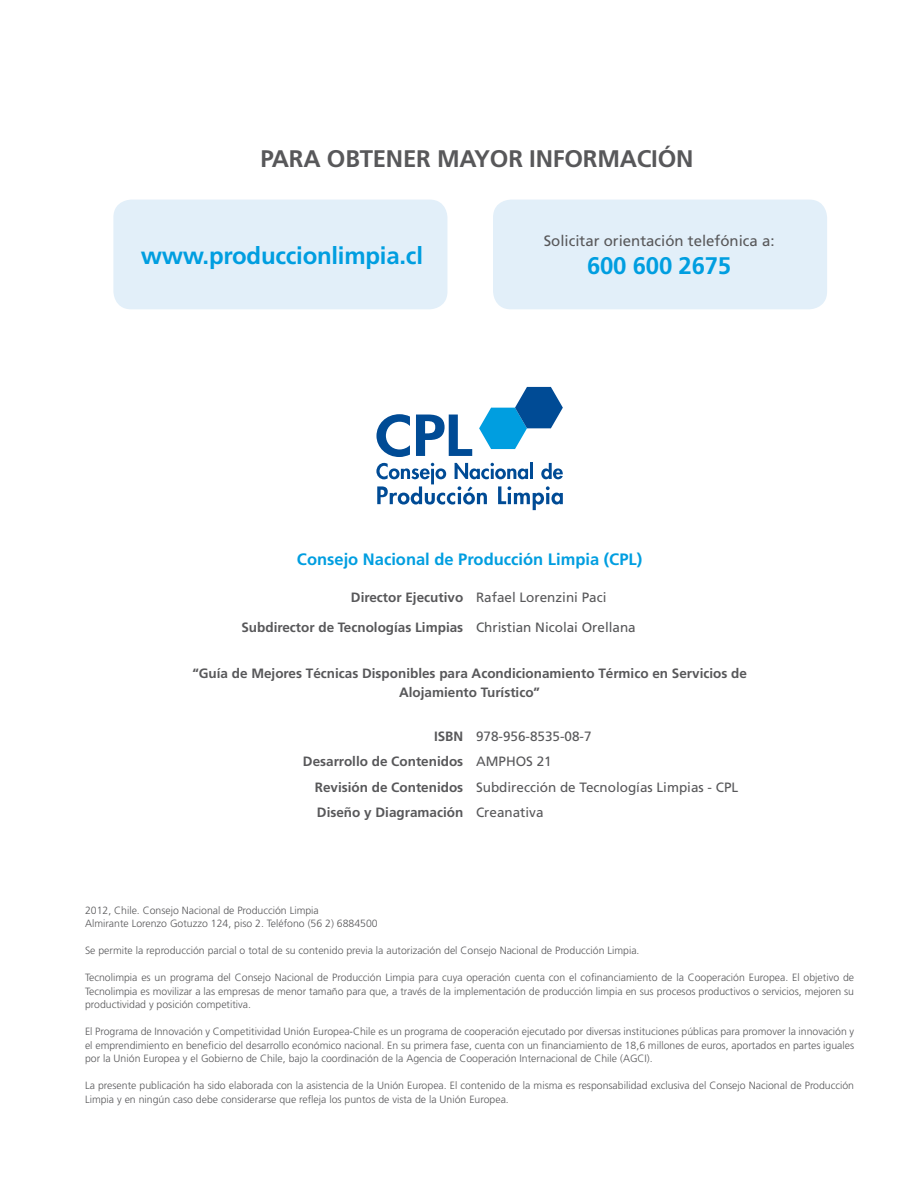
<style>
.page{position:relative;width:918px;height:1188px;background:#fff}
.page>*{position:absolute;margin:0;border:0;box-sizing:border-box;transform-origin:0 0}
.t1{font:700 24px "Frutiger";letter-spacing:-.01em;color:#009ee0}
.t2{font:700 24px "Frutiger";letter-spacing:-.01em;color:#58585a}
.t3{font:700 16.5px "Frutiger";color:#009ee0}
.t4{font:15px "Frutiger";color:#58585a}
.t5{font:13.5px/25.5px "Frutiger";color:#58585a}
.t6{font:700 13.5px/19.5px "Frutiger";color:#58585a;text-align:center}
.t7{font:300 10.5px/13.5px "Frutiger";color:#58585a}
.s1{font-weight:700}
.s2{font-weight:400;color:#555658}
</style>
<div class="page">
<svg style="left:498px;top:486px;width:65px;height:24px"></svg>
<svg style="left:377px;top:486px;width:110px;height:19px"></svg>
<svg style="left:541px;top:463px;width:22px;height:16px"></svg>
<svg style="left:455px;top:463px;width:73px;height:16px"></svg>
<hr style="left:530px;top:463px;width:3px;height:16px;background:#004b95">
<hr style="left:431px;top:469px;width:3px;height:15px;background:#004b95">
<svg style="left:376px;top:463px;width:70px;height:16px"></svg>
<svg style="left:376px;top:414px;width:34px;height:43px"></svg>
<svg style="left:416px;top:415px;width:56px;height:41px"></svg>
<svg style="left:479px;top:387px;width:84px;height:62px"></svg>
<div style="left:113px;top:200px;width:334px;height:109px;background:#e2eff9;border-radius:18px"></div>
<div style="left:493px;top:200px;width:334px;height:109px;background:#e2eff9;border-radius:18px"></div>
<h1 class="t2" style="left:261px;top:144px;width:434px">Para obtener mayor información</h1>
<h1 class="t1" style="left:141px;top:242px;width:284px">www.produccionlimpia.cl</h1>
<h3 class="t4" style="left:544px;top:232px;width:232px">Solicitar orientación telefónica a:</h3>
<h1 class="t1" style="left:587px;top:252px;width:146px">600 600 2675</h1>
<h2 class="t3" style="left:297px;top:550px;width:347px">Consejo Nacional de Producción Limpia (CPL)</h2>
<p class="t5" style="left:351px;top:585px;width:257px"><span class="s1">Director Ejecutivo</span> Rafael Lorenzini Paci</p>
<p class="t6" style="left:241px;top:618px;width:396px">Subdirector de Tecnologías Limpias <span class="s2">Christian Nicolai Orellana</span></p>
<p class="t6" style="left:192px;top:663px;width:556px">“Guía de Mejores Técnicas Disponibles para Acondicionamiento Térmico en Servicios de<br>Alojamiento Turístico”</p>
<p class="t6" style="left:434px;top:726px;width:8px">ISBN</p>
<p class="t5" style="left:303px;top:723px;width:290px;text-indent:173px">978-956-8535-08-7<br><span class="s1">Desarrollo de Contenidos</span> AMPHOS 21</p>
<p class="t5" style="left:315px;top:774px;width:425px"><span class="s1">Revisión de Contenidos</span> Subdirección de Tecnologías Limpias - CPL<br><span class="s1">Diseño y Diagramación</span> Creanativa</p>
<p class="t7" style="left:85px;top:904px;width:294px">2012, Chile. Consejo Nacional de Producción Limpia<br>Almirante Lorenzo Gotuzzo 124, piso 2. Teléfono (56 2) 6884500</p>
<p class="t7" style="left:85px;top:944px;width:556px">Se permite la reproducción parcial o total de su contenido previa la autorización del Consejo Nacional de Producción Limpia.</p>
<p class="t7" style="left:85px;top:971px;width:771px;text-align:justify">Tecnolimpia es un programa del Consejo Nacional de Producción Limpia para cuya operación cuenta con el cofinanciamiento de la Cooperación Europea. El objetivo de Tecnolimpia es movilizar a las empresas de menor tamaño para que, a través de la implementación de producción limpia en sus procesos productivos o servicios, mejoren su productividad y posición competitiva.</p>
<p class="t7" style="left:85px;top:1025px;width:771px;text-align:justify">El Programa de Innovación y Competitividad Unión Europea-Chile es un programa de cooperación ejecutado por diversas instituciones públicas para promover la innovación y el emprendimiento en beneficio del desarrollo económico nacional. En su primera fase, cuenta con un financiamiento de 18,6 millones de euros, aportados en partes iguales por la Unión Europea y el Gobierno de Chile, bajo la coordinación de la Agencia de Cooperación Internacional de Chile (AGCI).</p>
<p class="t7" style="left:85px;top:1079px;width:771px">La presente publicación ha sido elaborada con la asistencia de la Unión Europea. El contenido de la misma es responsabilidad exclusiva del Consejo Nacional de Producción<br>Limpia y en ningún caso debe considerarse que refleja los puntos de vista de la Unión Europea.</p>
</div>
